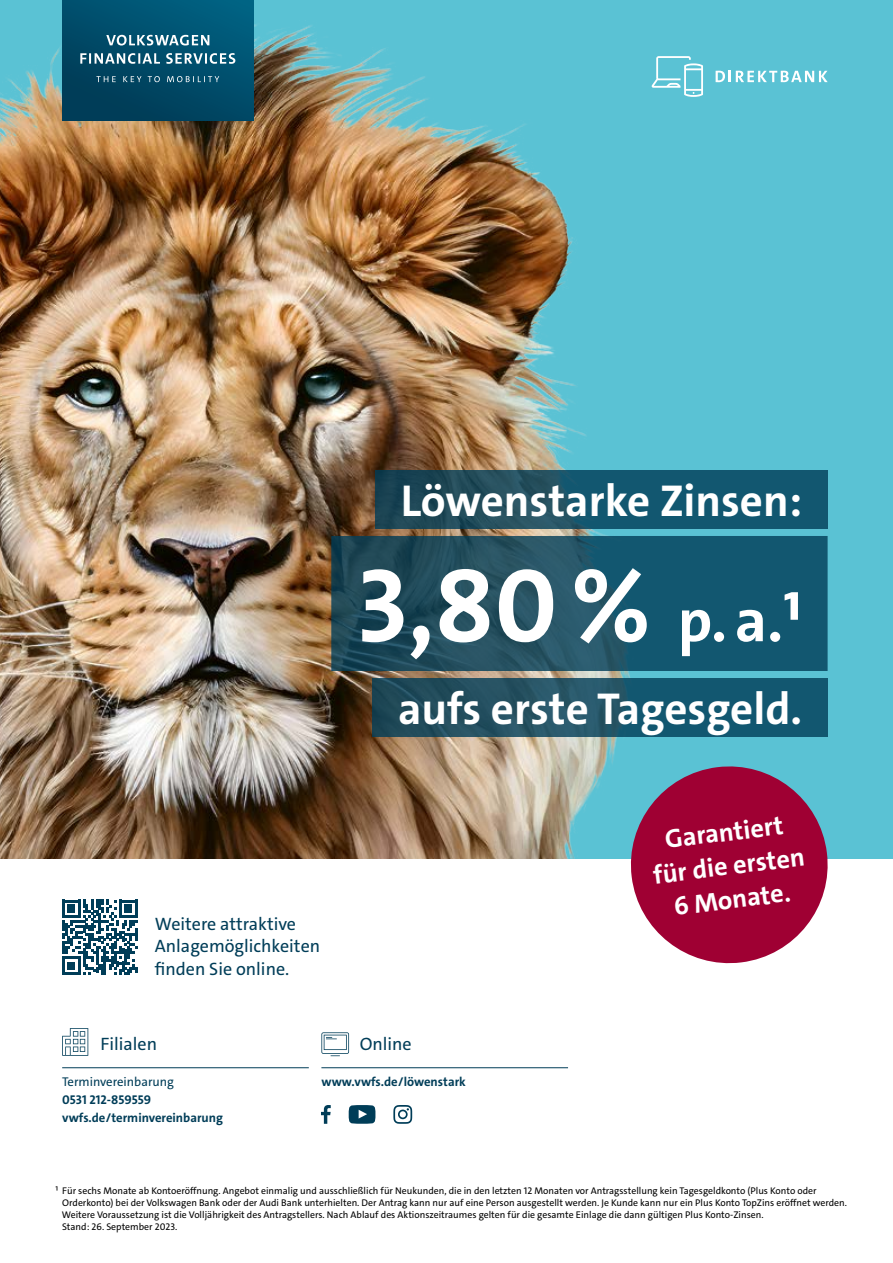
<style>
.page{position:relative;width:893px;height:1263px;background:#fff}
.page>*{position:absolute;margin:0;border:0;box-sizing:border-box;transform-origin:0 0}
.t1{font:700 105px "VWAG The Sans";color:#fff}
.t2{font:700 45px "VWAG The Sans";color:#fff}
.t3{font:700 26.25px/33.8px "VWAG The Sans";color:#fff;text-align:center}
.t4{font:18px/22.5px "VWAG The Sans";color:#003d58}
.t5{font:700 12.75px/18px "VWAG The Sans";color:#003d58}
.t6{font:12.75px "VWAG The Sans";color:#003d58}
.t7{font:9.75px/12px "VWAG The Sans";color:#000}
.s1{font-size:61.8px}
</style>
<div class="page">
<div style="left:0;top:0;width:893px;height:858px;background:#5ac2d4"></div>
<img style="left:0;top:24px;width:782px;height:834px">
<svg style="left:625px;top:760px;width:208px;height:204px"></svg>
<hr style="left:62px;top:1067px;width:247px;height:1px;background:#003d58">
<svg style="left:62px;top:1028px;width:26px;height:28px"></svg>
<svg style="left:321px;top:1105px;width:10px;height:19px"></svg>
<svg style="left:349px;top:1105px;width:26px;height:19px"></svg>
<svg style="left:393px;top:1105px;width:19px;height:19px"></svg>
<hr style="left:321px;top:1067px;width:247px;height:1px;background:#003d58">
<svg style="left:321px;top:1032px;width:28px;height:24px"></svg>
<svg style="left:651px;top:56px;width:52px;height:41px"></svg>
<svg style="left:716px;top:71px;width:112px;height:11px"></svg>
<svg style="left:62px;top:900px;width:75px;height:75px"></svg>
<svg style="left:331px;top:536px;width:497px;height:135px;background:#1b5266"></svg>
<svg style="left:372px;top:678px;width:456px;height:58px;background:#1c5367"></svg>
<svg style="left:375px;top:470px;width:453px;height:59px;background:#185266"></svg>
<div style="left:62px;top:0;width:192px;height:121px;background:linear-gradient(to bottom,#005b7a,#003e5a)"></div>
<svg style="left:80px;top:35px;width:155px;height:47px;background:#2c6b83"></svg>
<h2 class="t2" style="left:401px;top:472px;width:403px">Löwenstarke Zinsen:</h2>
<h3 class="t4" style="left:155px;top:912px;width:167px">Weitere attraktive<br>Anlagemöglichkeiten finden Sie online.</h3>
<h1 class="t1" style="left:357px;top:538px;width:447px">3,80% <span class="s1">p.a.¹</span></h1>
<h2 class="t2" style="left:398px;top:680px;width:406px">aufs erste Tagesgeld.</h2>
<h3 class="t3" style="left:647px;top:825px;width:154px;rotate:-7deg">Garantiert für die ersten<br>6 Monate.</h3>
<h3 class="t4" style="left:100px;top:1033px;width:58px">Filialen</h3>
<h3 class="t6" style="left:62px;top:1073px;width:113px">Terminvereinbarung</h3>
<h3 class="t5" style="left:62px;top:1091px;width:162px">0531 212-859559 vwfs.de/terminvereinbarung</h3>
<h3 class="t4" style="left:360px;top:1033px;width:53px">Online</h3>
<h3 class="t5" style="left:321px;top:1073px;width:146px">www.vwfs.de/löwenstark</h3>
<p class="t7" style="left:62px;top:1185px;width:787px;text-indent:-6px">¹ Für sechs Monate ab Kontoeröffnung. Angebot einmalig und ausschließlich für Neukunden, die in den letzten 12 Monaten vor Antragsstellung kein Tagesgeldkonto (Plus Konto oder Orderkonto) bei der Volkswagen Bank oder der Audi Bank unterhielten. Der Antrag kann nur auf eine Person ausgestellt werden. Je Kunde kann nur ein Plus Konto TopZins eröffnet werden.<br>Weitere Voraussetzung ist die Volljährigkeit des Antragstellers. Nach Ablauf des Aktionszeitraumes gelten für die gesamte Einlage die dann gültigen Plus Konto-Zinsen.<br>Stand: 26. September 2023.</p>
</div>
